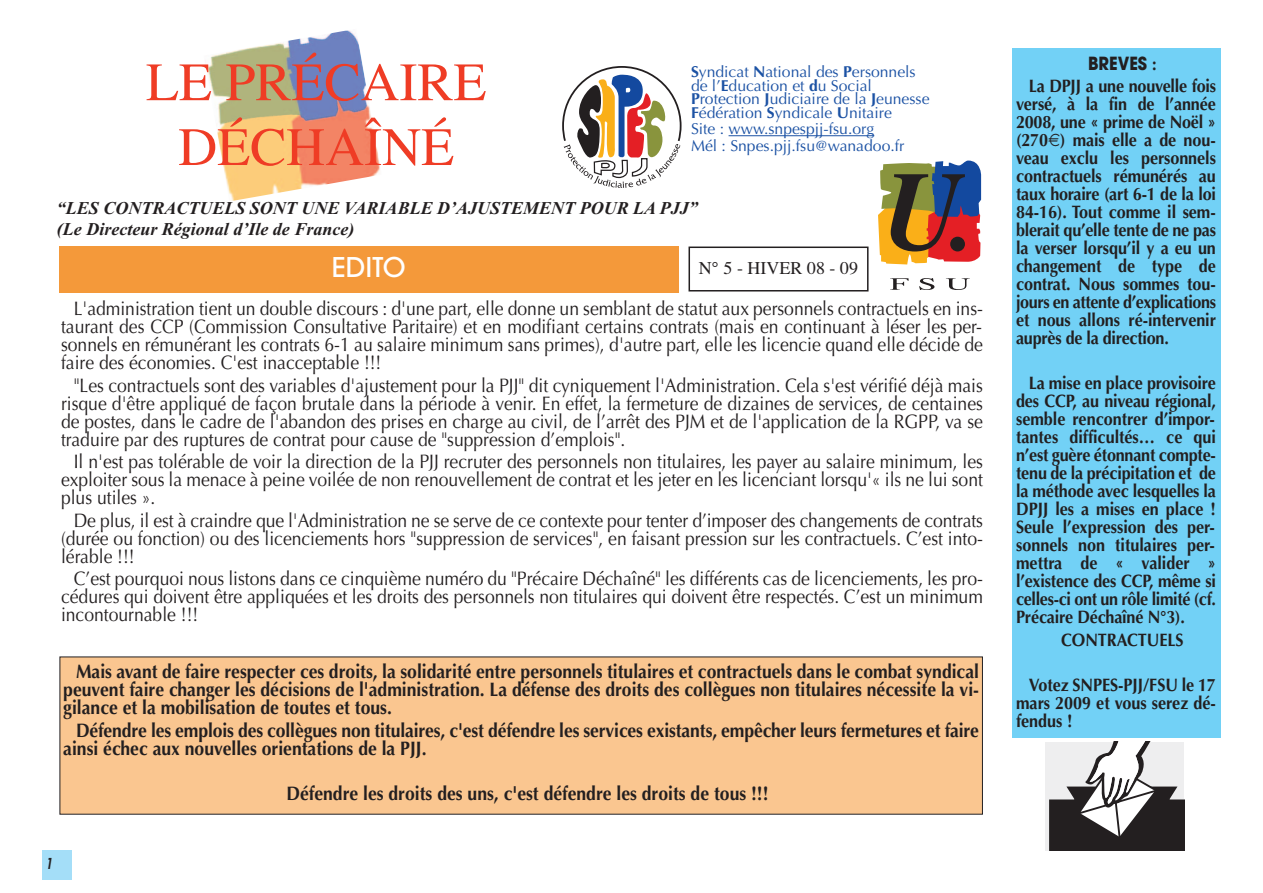
<style>
.page{position:relative;width:1263px;height:893px;background:#fff}
.page>*{position:absolute;margin:0;border:0;box-sizing:border-box;transform-origin:0 0}
.t1{font:54px/64.8px "Times";color:#ef3c25;text-align:center}
.t2{font:500 27px "Avant Garde";color:#fff}
.t3{font:19.5px/18px "Optima";color:#231f20;text-align:justify;scale:.9 1}
.t4{font:19.5px/18px "Optima Bold TT";color:#231f20;text-align:justify;scale:.9 1}
.t5{font:700 18px/18px "Optima";letter-spacing:-.01em;color:#231f20;text-align:justify;scale:.9 1}
.t6{font:italic 700 18px/21.6px "Times New Roman";color:#231f20}
.t7{font:18px "Times";color:#231f20}
.t8{font:700 18px "Avant Garde";color:#231f20;scale:.9 1}
.t9{font:15.75px/13.5px "Optima";color:#1c52a4}
.t10{font:italic 600 15px "Avant Garde";color:#231f20;scale:.85 1}
.s1{font-family:"Optima Bold TT"}
.s2{font-family:"Optima Bold TT";font-weight:400}
</style>
<div class="page">
<div style="left:60px;top:657px;width:922px;height:157px;background:#fac690"></div>
<hr style="left:728px;top:135px;width:146px;height:1px;background:#1c52a4">
<svg style="left:878px;top:161px;width:103px;height:103px;background:#8e6851"></svg>
<div style="left:950px;top:237px;width:15px;height:14px;background:#231f20;border-radius:50%"></div>
<svg style="left:890px;top:278px;width:19px;height:12px"></svg>
<svg style="left:919px;top:278px;width:15px;height:12px"></svg>
<svg style="left:946px;top:278px;width:24px;height:12px"></svg>
<svg style="left:562px;top:66px;width:120px;height:122px"></svg>
<img style="left:207px;top:30px;width:173px;height:171px">
<div style="left:688px;top:247px;width:180px;height:44px;border:2px solid #231f20"></div>
<div style="left:43px;top:850px;width:29px;height:30px;background:#a4def8"></div>
<div style="left:1011px;top:49px;width:209px;height:689px;background:#72d1f6"></div>
<div style="left:59px;top:247px;width:619px;height:46px;background:#f4993a"></div>
<div style="left:1045px;top:742px;width:139px;height:108px;background:#eeeeef"></div>
<svg style="left:1049px;top:742px;width:135px;height:108px"></svg>
<h1 class="t1" style="left:146px;top:49px;width:342px">LE PRÉCAIRE<br>DÉCHAÎNÉ</h1>
<p class="t6" style="left:57px;top:197px;width:642px">“LES CONTRACTUELS SONT UNE VARIABLE D’AJUSTEMENT POUR LA PJJ” (Le Directeur Régional d’Ile de France)</p>
<p class="t9" style="left:691px;top:67px;width:240px"><span class="s1">S</span>yndicat <span class="s1">N</span>ational des <span class="s1">P</span>ersonnels de l’<span class="s1">E</span>ducation et <span class="s1">d</span>u Social<br><span class="s1">P</span>rotection <span class="s1">J</span>udiciaire de la <span class="s1">J</span>eunesse<br><span class="s1">F</span>édération <span class="s1">S</span>yndicale <span class="s1">U</span>nitaire</p>
<p class="t9" style="left:691px;top:122px;width:215px;line-height:16.5px">Site : www.snpespjj-fsu.org<br>Mél : Snpes.pjj.fsu@wanadoo.fr</p>
<h2 class="t2" style="left:332px;top:257px;width:76px">EDITO</h2>
<p class="t7" style="left:699px;top:257px;width:161px">N° 5 - HIVER 08 - 09</p>
<p class="t3" style="left:61px;top:302px;width:1026px;text-indent:13px">L'administration tient un double discours : d'une part, elle donne un semblant de statut aux personnels contractuels en ins&shy;taurant des CCP (Commission Consultative Paritaire) et en modifiant certains contrats (mais en continuant à léser les per&shy;sonnels en rémunérant les contrats 6-1 au salaire minimum sans primes), d'autre part, elle les licencie quand elle décide de faire des économies. C'est inacceptable !!!</p>
<p class="t3" style="left:61px;top:378px;width:1026px;text-indent:13px">"Les contractuels sont des variables d'ajustement pour la PJJ" dit cyniquement l'Administration. Cela s'est vérifié déjà mais risque d'être appliqué de façon brutale dans la période à venir. En effet, la fermeture de dizaines de services, de centaines de postes, dans le cadre de l'abandon des prises en charge au civil, de l’arrêt des PJM et de l'application de la RGPP, va se traduire par des ruptures de contrat pour cause de "suppression d’emplois".</p>
<p class="t3" style="left:61px;top:455px;width:1026px;text-indent:13px">Il n'est pas tolérable de voir la direction de la PJJ recruter des personnels non titulaires, les payer au salaire minimum, les exploiter sous la menace à peine voilée de non renouvellement de contrat et les jeter en les licenciant lorsqu'« ils ne lui sont plus utiles ».</p>
<p class="t3" style="left:61px;top:513px;width:1026px;text-indent:13px">De plus, il est à craindre que l'Administration ne se serve de ce contexte pour tenter d’imposer des changements de contrats (durée ou fonction) ou des licenciements hors "suppression de services", en faisant pression sur les contractuels. C’est into&shy;lérable !!!</p>
<p class="t3" style="left:61px;top:572px;width:1026px;text-indent:13px">C’est pourquoi nous listons dans ce cinquième numéro du "Précaire Déchaîné" les différents cas de licenciements, les pro&shy;cédures qui doivent être appliquées et les droits des personnels non titulaires qui doivent être respectés. C’est un minimum incontournable !!!</p>
<p class="t4" style="left:63px;top:663px;width:1019px;text-indent:13px">Mais avant de faire respecter ces droits, la solidarité entre personnels titulaires et contractuels dans le combat syndical peuvent faire changer les décisions de l'administration. La défense des droits des collègues non titulaires nécessite la vi&shy;gilance et la mobilisation de toutes et tous.</p>
<p class="t4" style="left:63px;top:721px;width:1019px;text-indent:13px">Défendre les emplois des collègues non titulaires, c'est défendre les services existants, empêcher leurs fermetures et faire ainsi échec aux nouvelles orientations de la PJJ.</p>
<p class="t4" style="left:286px;top:784px;width:537px">Défendre les droits des uns, c'est défendre les droits de tous !!!</p>
<p class="t10" style="left:45px;top:855px;width:10px">1</p>
<p class="t8" style="left:1088px;top:57px;width:78px">BREVES <span class="s2">:</span></p>
<p class="t5" style="left:1016px;top:79px;width:224px;text-indent:13px">La DPJJ a une nouvelle fois versé, à la fin de l’année 2008, une « prime de Noël » (270 ) mais elle a de nou&shy;veau exclu les personnels contractuels rémunérés au taux horaire (art 6-1 de la loi 84-16). Tout comme il sem&shy;blerait qu’elle tente de ne pas la verser lorsqu’il y a eu un changement de type de contrat. Nous sommes tou&shy;jours en attente d’explications et nous allons ré-intervenir auprès de la direction.</p>
<p class="t5" style="left:1016px;top:376px;width:224px;text-indent:13px">La mise en place provisoire des CCP, au niveau régional, semble rencontrer d’impor&shy;tantes difficultés… ce qui n’est guère étonnant compte&shy;tenu de la précipitation et de la méthode avec lesquelles la DPJJ les a mises en place !<br>Seule l’expression des per&shy;sonnels non titulaires per&shy;mettra de « valider » l’existence des CCP, même si celles-ci ont un rôle limité (cf.<br>Précaire Déchaîné N°3).</p>
<p class="t5" style="left:1061px;top:632px;width:138px">CONTRACTUELS</p>
<p class="t5" style="left:1016px;top:677px;width:224px;text-indent:13px">Votez SNPES-PJJ/FSU le 17 mars 2009 et vous serez dé&shy;fendus !</p>
</div>
